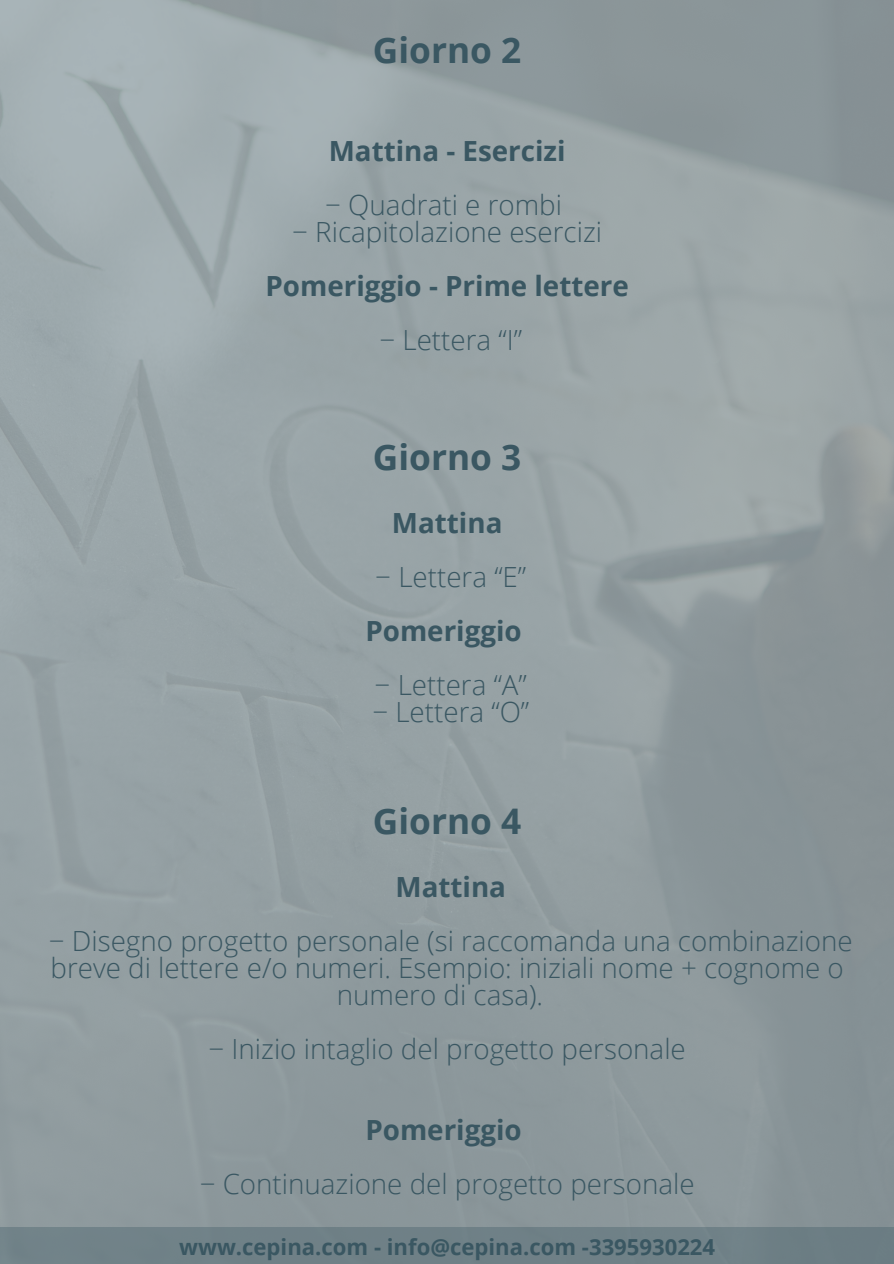
<style>
.page{position:relative;width:894px;height:1264px;background:#fff}
.page>*{position:absolute;margin:0;border:0;box-sizing:border-box;transform-origin:0 0}
.t1{font:700 35.25px "Open Sans";color:#3a5762}
.t2{font:300 27.75px "Open Sans";color:#3a5762}
.t3{font:700 27.75px "Open Sans";color:#3a5762}
.t4{font:700 22.05px "Open Sans";color:#3a5762}
</style>
<div class="page">
<div style="left:0;top:1226px;width:893px;height:37px;background:#6f8087"></div>
<p class="t1" style="left:373px;top:25px;width:150px">Giorno 2</p>
<p class="t3" style="left:328px;top:131px;width:238px">Mattina - Esercizi</p>
<p class="t2" style="left:325px;top:185px;width:238px">− Quadrati e rombi</p>
<p class="t2" style="left:292px;top:212px;width:311px">− Ricapitolazione esercizi</p>
<p class="t3" style="left:265px;top:266px;width:365px">Pomeriggio - Prime lettere</p>
<p class="t2" style="left:379px;top:320px;width:144px">− Lettera “I”</p>
<p class="t1" style="left:373px;top:432px;width:150px">Giorno 3</p>
<p class="t3" style="left:392px;top:503px;width:112px">Mattina</p>
<p class="t2" style="left:375px;top:557px;width:152px">− Lettera “E”</p>
<p class="t3" style="left:365px;top:611px;width:158px">Pomeriggio</p>
<p class="t2" style="left:374px;top:665px;width:154px">− Lettera “A”</p>
<p class="t2" style="left:372px;top:692px;width:158px">− Lettera “O”</p>
<p class="t1" style="left:373px;top:796px;width:150px">Giorno 4</p>
<p class="t3" style="left:395px;top:867px;width:112px">Mattina</p>
<p class="t2" style="left:49px;top:921px;width:805px">− Disegno progetto personale (si raccomanda una combinazione</p>
<p class="t2" style="left:50px;top:948px;width:794px">breve di lettere e/o numeri. Esempio: iniziali nome + cognome o</p>
<p class="t2" style="left:337px;top:975px;width:208px">numero di casa).</p>
<p class="t2" style="left:208px;top:1029px;width:478px">− Inizio intaglio del progetto personale</p>
<p class="t3" style="left:365px;top:1110px;width:158px">Pomeriggio</p>
<p class="t2" style="left:200px;top:1164px;width:496px">− Continuazione del progetto personale</p>
<p class="t4" style="left:179px;top:1231px;width:537px">www.cepina.com - info@cepina.com -3395930224</p>
</div>
